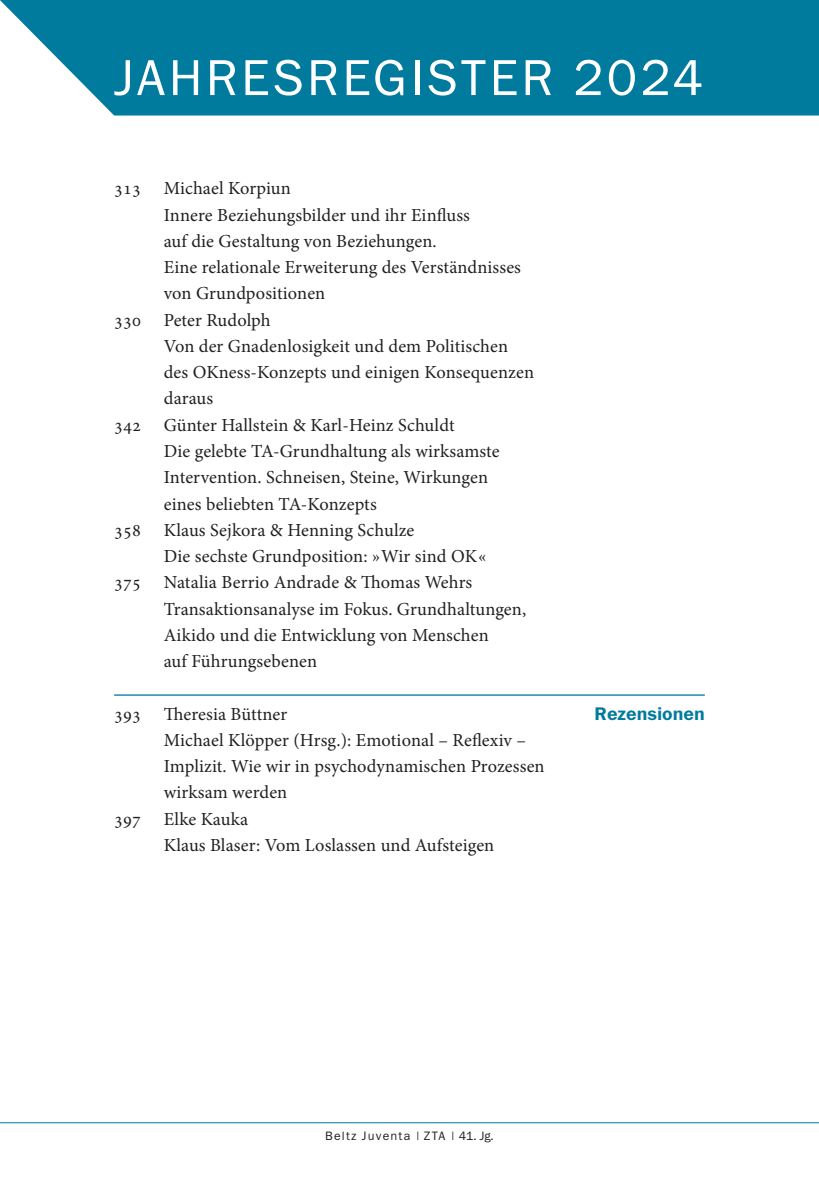
<style>
.page{position:relative;width:819px;height:1191px;background:#fff}
.page>*{position:absolute;margin:0;border:0;box-sizing:border-box;transform-origin:0 0}
.t1{font:50.75px "Franklin Gothic Book ITC";letter-spacing:.06em;color:#fff}
.t2{font:18.38px "Minion Pro";letter-spacing:.005em;color:#231f20}
.t3{font:18.38px "Franklin Gothic Demi ITC";color:#007b9d}
.t4{font:12.25px "Franklin Gothic Book ITC";letter-spacing:.1em;color:#231f20}
</style>
<div class="page">
<hr style="left:0;top:1122px;width:819px;height:1px;background:#007b9d">
<svg style="left:0;top:0;width:819px;height:116px;background:#1284a4"></svg>
<hr style="left:114px;top:694px;width:590px;height:1px;background:#007b9d">
<h1 class="t1" style="left:114px;top:45px;width:590px">JAHRESREGISTER 2024</h1>
<p class="t2" style="left:114px;top:176px;width:178px">313 Michael Korpiun</p>
<p class="t2" style="left:164px;top:202px;width:307px">Innere Beziehungsbilder und ihr Einfluss</p>
<p class="t2" style="left:164px;top:229px;width:274px">auf die Gestaltung von Beziehungen.</p>
<p class="t2" style="left:164px;top:255px;width:359px">Eine relationale Erweiterung des Verständnisses</p>
<p class="t2" style="left:164px;top:281px;width:163px">von Grundpositionen</p>
<p class="t2" style="left:114px;top:307px;width:158px">330 Peter Rudolph</p>
<p class="t2" style="left:164px;top:334px;width:346px">Von der Gnadenlosigkeit und dem Politischen</p>
<p class="t2" style="left:164px;top:360px;width:372px">des OKness-Konzepts und einigen Konsequenzen</p>
<p class="t2" style="left:164px;top:386px;width:51px">daraus</p>
<p class="t2" style="left:114px;top:412px;width:342px">342 Günter Hallstein &amp; Karl-Heinz Schuldt</p>
<p class="t2" style="left:164px;top:439px;width:337px">Die gelebte TA-Grundhaltung als wirksamste</p>
<p class="t2" style="left:164px;top:465px;width:326px">Intervention. Schneisen, Steine, Wirkungen</p>
<p class="t2" style="left:164px;top:491px;width:214px">eines beliebten TA-Konzepts</p>
<p class="t2" style="left:114px;top:517px;width:302px">358 Klaus Sejkora &amp; Henning Schulze</p>
<p class="t2" style="left:164px;top:544px;width:324px">Die sechste Grundposition: »Wir sind OK«</p>
<p class="t2" style="left:114px;top:570px;width:359px">375 Natalia Berrio Andrade &amp; Thomas Wehrs</p>
<p class="t2" style="left:164px;top:596px;width:364px">Transaktionsanalyse im Fokus. Grundhaltungen,</p>
<p class="t2" style="left:164px;top:622px;width:326px">Aikido und die Entwicklung von Menschen</p>
<p class="t2" style="left:164px;top:649px;width:155px">auf Führungsebenen</p>
<p class="t2" style="left:114px;top:701px;width:175px">393 Theresia Büttner</p>
<p class="t3" style="left:594px;top:702px;width:112px">Rezensionen</p>
<p class="t2" style="left:164px;top:727px;width:364px">Michael Klöpper (Hrsg.): Emotional – Reflexiv –</p>
<p class="t2" style="left:164px;top:754px;width:382px">Implizit. Wie wir in psychodynamischen Prozessen</p>
<p class="t2" style="left:164px;top:780px;width:125px">wirksam werden</p>
<p class="t2" style="left:114px;top:806px;width:135px">397 Elke Kauka</p>
<p class="t2" style="left:164px;top:833px;width:332px">Klaus Blaser: Vom Loslassen und Aufsteigen</p>
<p class="t4" style="left:325px;top:1127px;width:170px">BELTZ JUVENTA | ZTA | 41. JG.</p>
</div>
